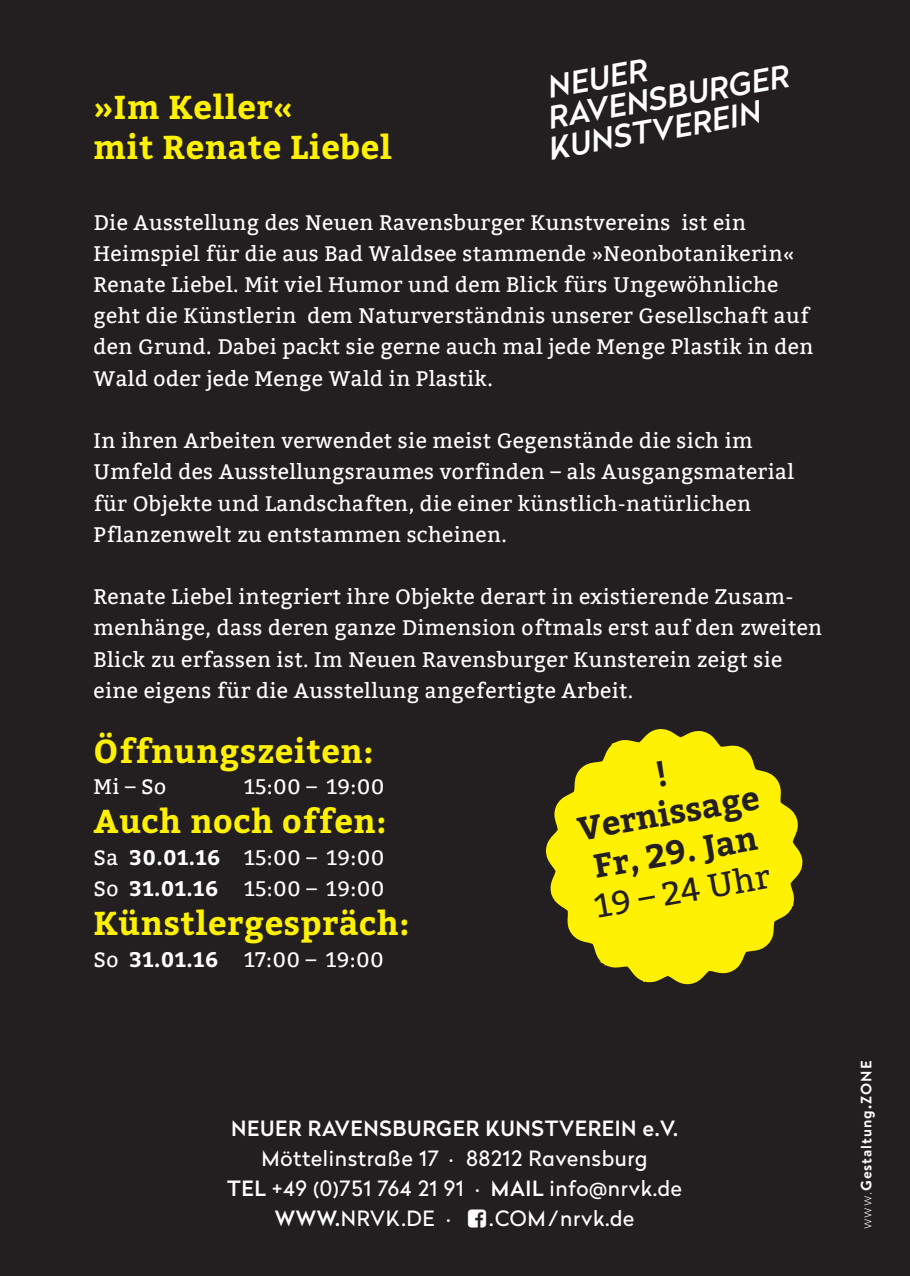
<style>
.page{position:relative;width:910px;height:1276px;background:#231f20}
.page>*{position:absolute;margin:0;border:0;box-sizing:border-box;transform-origin:0 0}
.t1{font:700 33px/39.6px "Bitter";letter-spacing:.02em;color:#fff101}
.t2{font:700 33px/39.6px "Bitter";color:#231f20;text-align:center}
.t3{font:33px "Bitter";color:#231f20}
.t4{font:italic 500 30.6px/30.6px "Radikal";color:#fff}
.t5{font:21px/31.2px "Bitter";letter-spacing:.02em;color:#fff}
.t6{font:21px "Radikal";letter-spacing:.03em;color:#fff}
.t7{font:500 21px "Radikal";letter-spacing:.03em;color:#fff}
.t8{font:700 15px "Brandon Text";letter-spacing:.06em;color:#fff}
.s1{font-weight:700}
.s2{font-weight:500}
.s3{font-weight:300}
</style>
<div class="page">
<svg style="left:546px;top:729px;width:256px;height:255px;fill:#fff101"></svg>
<h1 class="t1" style="left:94px;top:88px;width:299px">»Im Keller«<br>mit Renate Liebel</h1>
<h2 class="t4" style="left:536px;top:73px;width:251px;text-indent:10px;rotate:-10deg">NEUER<br>RAVENSBURGER<br>KUNSTVEREIN</h2>
<p class="t5" style="left:94px;top:207px;width:721px">Die Ausstellung des Neuen Ravensburger Kunstvereins ist ein Heimspiel für die aus Bad Waldsee stammende »Neonbotanikerin« Renate Liebel. Mit viel Humor und dem Blick fürs Ungewöhnliche geht die Künstlerin dem Naturverständnis unserer Gesellschaft auf den Grund. Dabei packt sie gerne auch mal jede Menge Plastik in den Wald oder jede Menge Wald in Plastik.</p>
<p class="t5" style="left:94px;top:425px;width:702px">In ihren Arbeiten verwendet sie meist Gegenstände die sich im Umfeld des Ausstellungsraumes vorfinden – als Ausgangsmaterial für Objekte und Landschaften, die einer künstlich-natürlichen Pflanzenwelt zu entstammen scheinen.</p>
<p class="t5" style="left:94px;top:581px;width:730px">Renate Liebel integriert ihre Objekte derart in existierende Zusam&shy;menhänge, dass deren ganze Dimension oftmals erst auf den zweiten Blick zu erfassen ist. Im Neuen Ravensburger Kunsterein zeigt sie eine eigens für die Ausstellung angefertigte Arbeit.</p>
<h1 class="t1" style="left:94px;top:731px;width:281px">Öffnungszeiten:</h1>
<p class="t5" style="left:94px;top:771px;width:74px">Mi – So</p>
<p class="t5" style="left:244px;top:771px;width:142px">15:00 – 19:00</p>
<h1 class="t1" style="left:94px;top:802px;width:294px">Auch noch offen:</h1>
<p class="t5" style="left:94px;top:842px;width:292px">Sa <span class="s1">30.01.16</span> 15:00 – 19:00<br>So <span class="s1">31.01.16</span> 15:00 – 19:00</p>
<h1 class="t1" style="left:94px;top:904px;width:318px">Künstlergespräch:</h1>
<p class="t5" style="left:94px;top:944px;width:292px">So <span class="s1">31.01.16</span> 17:00 – 19:00</p>
<h1 class="t2" style="left:568px;top:771px;width:185px;rotate:-10deg">!<br>Vernissage<br>Fr, 29. Jan</h1>
<h1 class="t3" style="left:591px;top:887px;width:179px;rotate:-10deg">19 – 24 Uhr</h1>
<p class="t7" style="left:231px;top:1113px;width:448px">NEUER RAVENSBURGER KUNSTVEREIN e.V.</p>
<p class="t6" style="left:262px;top:1143px;width:388px">Möttelinstraße 17 · 88212 Ravensburg</p>
<p class="t6" style="left:227px;top:1173px;width:456px"><span class="s2">TEL</span> +49 (0)751 764 21 91 · <span class="s2">MAIL</span> info@nrvk.de</p>
<p class="t6" style="left:275px;top:1203px;width:177px"><span class="s2">WWW.</span>NRVK.DE ·</p>
<p class="t6" style="left:489px;top:1203px;width:147px">.COM/nrvk.de</p>
<p class="t8" style="left:856px;top:1229px;width:170px;rotate:-90deg"><span class="s3">www.</span>Gestaltung.ZONE</p>
</div>
